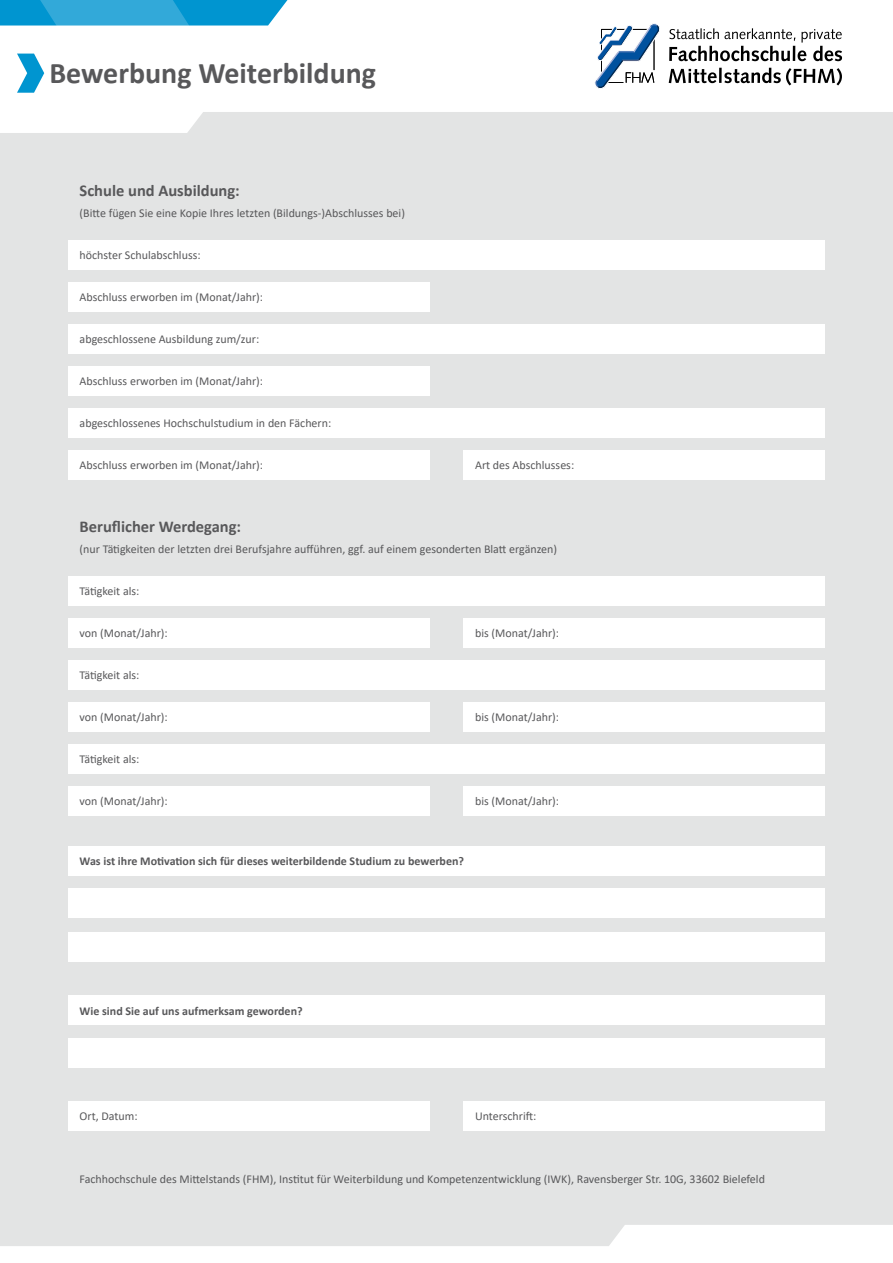
<style>
.page{position:relative;width:893px;height:1263px;background:#fff}
.page>*{position:absolute;margin:0;border:0;box-sizing:border-box;transform-origin:0 0}
.t1{font:700 30px "Calibri";color:#58585a}
.t2{font:700 16.5px "Calibri";color:#58585a}
.t3{font:12px "Calibri";color:#58585a}
.t4{font:700 12px "Calibri";color:#58585a}
</style>
<div class="page">
<div style="left:0;top:112px;width:893px;height:1134px;background:#e3e4e4"></div>
<svg style="left:669px;top:28px;width:173px;height:33px"></svg>
<svg style="left:669px;top:69px;width:48px;height:14px"></svg>
<hr style="left:719px;top:68px;width:3px;height:15px;background:#000">
<svg style="left:724px;top:68px;width:118px;height:17px"></svg>
<svg style="left:594px;top:23px;width:66px;height:66px"></svg>
<svg style="left:0;top:0;width:287px;height:188px"></svg>
<div style="left:68px;top:240px;width:757px;height:30px;background:#fff"></div>
<div style="left:68px;top:282px;width:361px;height:30px;background:#fff"></div>
<div style="left:68px;top:324px;width:757px;height:30px;background:#fff"></div>
<div style="left:68px;top:366px;width:361px;height:30px;background:#fff"></div>
<div style="left:68px;top:408px;width:757px;height:30px;background:#fff"></div>
<div style="left:68px;top:450px;width:361px;height:30px;background:#fff"></div>
<div style="left:463px;top:450px;width:362px;height:30px;background:#fff"></div>
<div style="left:68px;top:576px;width:757px;height:30px;background:#fff"></div>
<div style="left:68px;top:618px;width:361px;height:30px;background:#fff"></div>
<div style="left:68px;top:660px;width:757px;height:30px;background:#fff"></div>
<div style="left:68px;top:702px;width:361px;height:30px;background:#fff"></div>
<div style="left:68px;top:744px;width:757px;height:30px;background:#fff"></div>
<div style="left:68px;top:786px;width:361px;height:30px;background:#fff"></div>
<div style="left:463px;top:618px;width:362px;height:30px;background:#fff"></div>
<div style="left:463px;top:702px;width:362px;height:30px;background:#fff"></div>
<div style="left:463px;top:786px;width:362px;height:30px;background:#fff"></div>
<div style="left:68px;top:846px;width:757px;height:30px;background:#fff"></div>
<div style="left:68px;top:932px;width:757px;height:30px;background:#fff"></div>
<div style="left:68px;top:888px;width:757px;height:30px;background:#fff"></div>
<div style="left:68px;top:995px;width:757px;height:30px;background:#fff"></div>
<div style="left:68px;top:1038px;width:757px;height:30px;background:#fff"></div>
<div style="left:68px;top:1101px;width:361px;height:30px;background:#fff"></div>
<div style="left:463px;top:1101px;width:362px;height:30px;background:#fff"></div>
<h1 class="t1" style="left:49px;top:52px;width:328px">Bewerbung Weiterbildung</h1>
<h2 class="t2" style="left:80px;top:179px;width:162px">Schule und Ausbildung:</h2>
<p class="t3" style="left:80px;top:204px;width:327px">(Bitte fügen Sie eine Kopie Ihres letzten (Bildungs-)Abschlusses bei)</p>
<p class="t3" style="left:80px;top:246px;width:122px">höchster Schulabschluss:</p>
<p class="t3" style="left:80px;top:288px;width:185px">Abschluss erworben im (Monat/Jahr):</p>
<p class="t3" style="left:80px;top:330px;width:181px">abgeschlossene Ausbildung zum/zur:</p>
<p class="t3" style="left:80px;top:372px;width:185px">Abschluss erworben im (Monat/Jahr):</p>
<p class="t3" style="left:80px;top:414px;width:253px">abgeschlossenes Hochschulstudium in den Fächern:</p>
<p class="t3" style="left:80px;top:456px;width:185px">Abschluss erworben im (Monat/Jahr):</p>
<p class="t3" style="left:475px;top:456px;width:101px">Art des Abschlusses:</p>
<h2 class="t2" style="left:80px;top:515px;width:163px">Beruflicher Werdegang:</h2>
<p class="t3" style="left:80px;top:540px;width:479px">(nur Tätigkeiten der letzten drei Berufsjahre aufführen, ggf. auf einem gesonderten Blatt ergänzen)</p>
<p class="t3" style="left:80px;top:582px;width:61px">Tätigkeit als:</p>
<p class="t3" style="left:80px;top:624px;width:90px">von (Monat/Jahr):</p>
<p class="t3" style="left:475px;top:624px;width:85px">bis (Monat/Jahr):</p>
<p class="t3" style="left:80px;top:666px;width:61px">Tätigkeit als:</p>
<p class="t3" style="left:80px;top:708px;width:90px">von (Monat/Jahr):</p>
<p class="t3" style="left:475px;top:708px;width:85px">bis (Monat/Jahr):</p>
<p class="t3" style="left:80px;top:750px;width:61px">Tätigkeit als:</p>
<p class="t3" style="left:80px;top:792px;width:90px">von (Monat/Jahr):</p>
<p class="t3" style="left:475px;top:792px;width:85px">bis (Monat/Jahr):</p>
<p class="t4" style="left:80px;top:852px;width:386px">Was ist ihre Motivation sich für dieses weiterbildende Studium zu bewerben?</p>
<p class="t4" style="left:80px;top:1002px;width:225px">Wie sind Sie auf uns aufmerksam geworden?</p>
<p class="t3" style="left:80px;top:1107px;width:59px">Ort, Datum:</p>
<p class="t3" style="left:475px;top:1107px;width:63px">Unterschrift:</p>
<p class="t3" style="left:80px;top:1170px;width:687px">Fachhochschule des Mittelstands (FHM), Institut für Weiterbildung und Kompetenzentwicklung (IWK), Ravensberger Str. 10G, 33602 Bielefeld</p>
</div>
